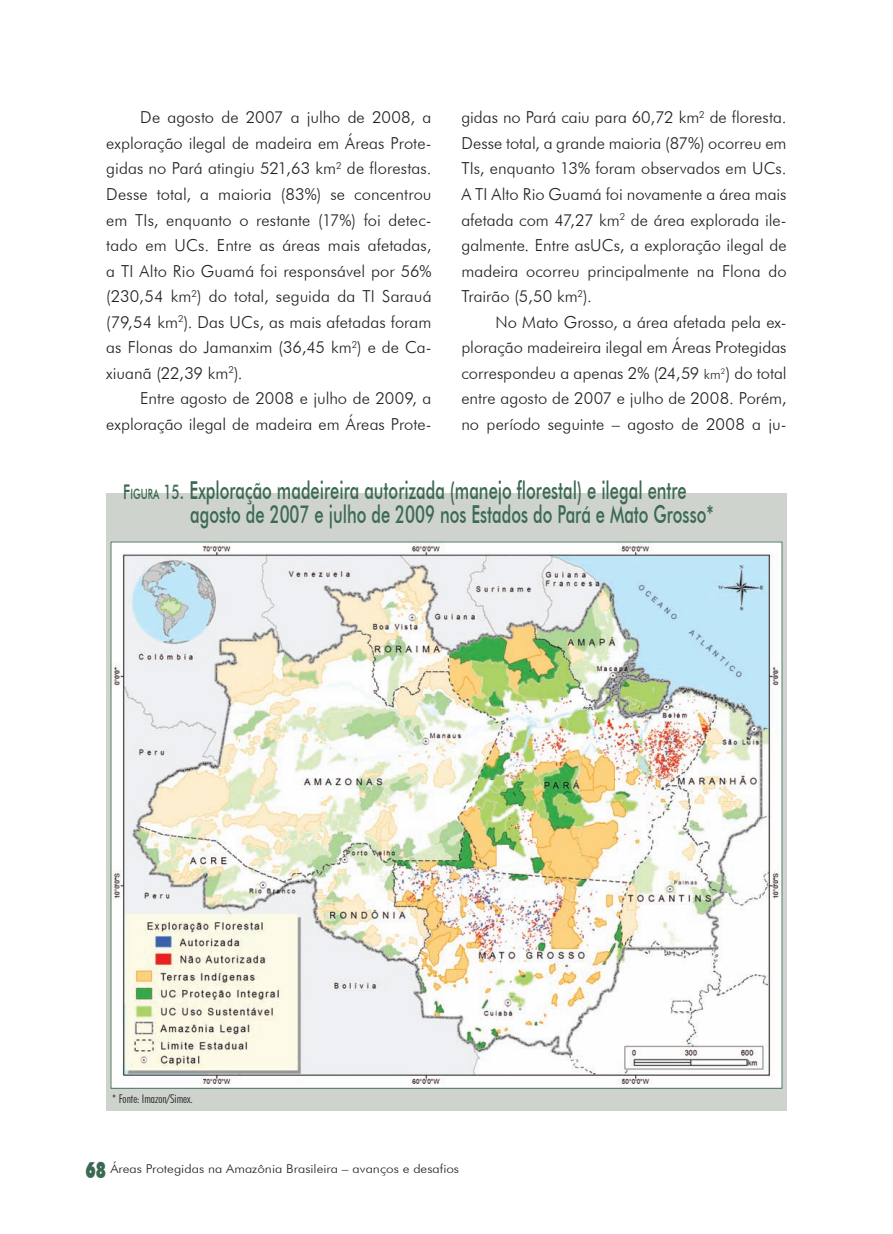
<style>
.page{position:relative;width:893px;height:1234px;background:#fff}
.page>*{position:absolute;margin:0;border:0;box-sizing:border-box;transform-origin:0 0}
.t1{font:500 24.75px/24px "Futura BT";color:#3c6953;scale:.67 1}
.t2{font:300 16.5px/25.5px "Futura BT";color:#231f20;text-align:justify}
.t3{font:300 12.15px "Futura BT";color:#231f20;scale:1.11 1}
.t4{font:300 condensed 12px "Futura BT";color:#231f20}
.s1{font-size:13.5px}
.s2{font-size:20.25px}
.s3{font-size:14.1px}
.s4{font-weight:900;font-size:22.5px;color:#3c6953}
</style>
<div class="page">
<div style="left:106px;top:493px;width:681px;height:616px;background:#ced3cd"></div>
<img style="left:113px;top:543px;width:667px;height:543px">
<p class="t2" style="left:106px;top:105px;width:327px;text-indent:34px">De agosto de 2007 a julho de 2008, a exploração ilegal de madeira em Áreas Prote&shy;gidas no Pará atingiu 521,63 km<sup>2</sup> de florestas.<br>Desse total, a maioria (83%) se concentrou em TIs, enquanto o restante (17%) foi detec&shy;tado em UCs. Entre as áreas mais afetadas, a TI Alto Rio Guamá foi responsável por 56% (230,54 km<sup>2</sup>) do total, seguida da TI Sarauá (79,54 km<sup>2</sup>). Das UCs, as mais afetadas foram as Flonas do Jamanxim (36,45 km<sup>2</sup>) e de Ca&shy;xiuanã (22,39 km<sup>2</sup>).</p>
<p class="t2" style="left:106px;top:385px;width:327px;text-align:right">Entre agosto de 2008 e julho de 2009, a exploração ilegal de madeira em Áreas Prote-</p>
<p class="t2" style="left:461px;top:105px;width:327px">gidas no Pará caiu para 60,72 km<sup>2</sup> de floresta.<br>Desse total, a grande maioria (87%) ocorreu em TIs, enquanto 13% foram observados em UCs.<br>A TI Alto Rio Guamá foi novamente a área mais afetada com 47,27 km<sup>2</sup> de área explorada ile&shy;galmente. Entre asUCs, a exploração ilegal de madeira ocorreu principalmente na Flona do Trairão (5,50 km<sup>2</sup>).</p>
<p class="t2" style="left:461px;top:309px;width:327px;text-indent:34px">No Mato Grosso, a área afetada pela ex&shy;ploração madeireira ilegal em Áreas Protegidas correspondeu a apenas 2% (24,59 <span class="s1">km</span><sup>2</sup>) do total entre agosto de 2007 e julho de 2008. Porém, no período seguinte – agosto de 2008 a ju-</p>
<h1 class="t1" style="left:190px;top:477px;width:783px;text-indent:-67px"><span class="s2">F</span><span class="s3">IGURA</span> <span class="s2">15</span>. Exploração madeireira autorizada (manejo florestal) e ilegal entre agosto de 2007 e julho de 2009 nos Estados do Pará e Mato Grosso*</h1>
<p class="t4" style="left:112px;top:1090px;width:82px">* Fonte: Imazon/Simex.</p>
<p class="t3" style="left:85px;top:1161px;width:338px"><span class="s4">68</span> Áreas Protegidas na Amazônia Brasileira – avanços e desafios</p>
</div>
